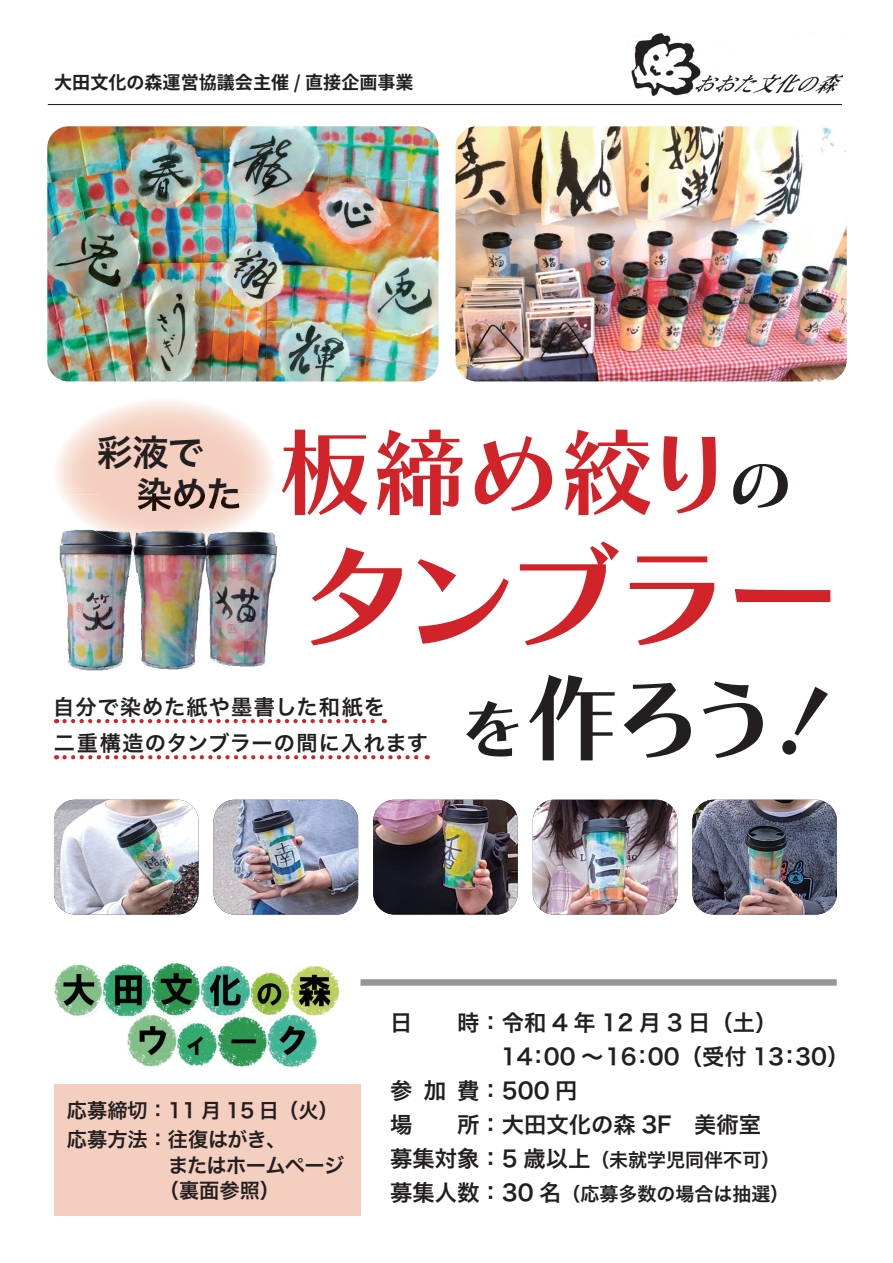
<style>
.page{position:relative;width:893px;height:1263px;background:#fff}
.page>*{position:absolute;margin:0;border:0;box-sizing:border-box;transform-origin:0 0}
.t1{font:122.1px "Chiaro Std B";letter-spacing:-.135em;color:#d1232a}
.t2{font:94.95px "Chiaro Std B";letter-spacing:-.01em;color:#d1232a}
.t3{font:94.95px "Chiaro Std B";color:#231f20}
.t4{font:36.15px/41.4px "Hira Kaku Pro W6";letter-spacing:-.03em;color:#231f20}
.t5{font:22.35px/34px "Hira Kaku Pro W6";color:#231f20}
.t6{font:21.3px/36.2px "Hira Kaku Pro W6";letter-spacing:.05em;color:#231f20}
.t7{font:20.25px/29.7px "Hira Kaku Pro W6";color:#231f20}
.t8{font:20.25px/25.5px "Hira Kaku Pro W6";letter-spacing:-.03em;color:#231f20}
.t9{font:18.9px "Hira Kaku Pro W6";color:#231f20}
.t10{font:700 18px "Source Han Sans JP";color:#231f20}
.s1{font-size:66.9px;color:#231f20}
.s2{font-size:66.9px}
</style>
<div class="page">
<div style="left:54px;top:1084px;width:306px;height:132px;background:#f4cfc0"></div>
<hr style="left:48px;top:104px;width:794px;height:1px;background:#231f20">
<img style="left:631px;top:33px;width:211px;height:64px">
<img style="left:47px;top:126px;width:391px;height:255px">
<img style="left:455px;top:126px;width:392px;height:255px">
<img style="left:54px;top:962px;width:286px;height:106px">
<div style="left:100px;top:477px;width:139px;height:17px;background:#f4cfc0"></div>
<svg style="left:64px;top:719px;width:321px;height:4px"></svg>
<svg style="left:65px;top:755px;width:363px;height:4px"></svg>
<img style="left:59px;top:532px;width:219px;height:139px">
<img style="left:59px;top:494px;width:211px;height:53px">
<img style="left:100px;top:494px;width:139px;height:17px">
<img style="left:54px;top:800px;width:145px;height:114px">
<img style="left:214px;top:800px;width:144px;height:114px">
<img style="left:373px;top:800px;width:145px;height:114px">
<img style="left:533px;top:800px;width:144px;height:114px">
<img style="left:692px;top:800px;width:145px;height:114px">
<div style="left:360px;top:979px;width:477px;height:7px;background:#939598"></div>
<p class="t10" style="left:54px;top:72px;width:361px">大田文化の森運営協議会主催 / 直接企画事業</p>
<h3 class="t4" style="left:136px;top:430px;width:107px;text-indent:-40px">彩液で染めた</h3>
<h2 class="t2" style="left:277px;top:415px;width:518px">板締め絞り<span class="s1">の</span></h2>
<h1 class="t1" style="left:297px;top:522px;width:548px">タンブラー</h1>
<p class="t6" style="left:53px;top:688px;width:376px">自分で染めた紙や墨書した和紙を<br>二重構造のタンブラーの間に入れます</p>
<h2 class="t3" style="left:459px;top:661px;width:323px"><span class="s2">を</span>作ろう</h2>
<h2 class="t3" style="left:757px;top:661px;width:96px">!</h2>
<p class="t7" style="left:67px;top:1094px;width:273px">応募締切：11 月 15 日（火(応募方法：往復はがき、</p>
<p class="t8" style="left:159px;top:1152px;width:187px;text-indent:9px">またはホームページ（裏面参照(</p>
<p class="t5" style="left:390px;top:1004px;width:389px">日　　時：令和 4 年 12 月 3 日（土(</p>
<p class="t5" style="left:501px;top:1038px;width:350px">14：00 ～16：00（受付 13：30(</p>
<p class="t5" style="left:457px;top:1072px;width:122px">費：500 円</p>
<p class="t5" style="left:390px;top:1072px;width:372px">参<br>場　　所：大田文化の森 3F　美術室</p>
<p class="t9" style="left:590px;top:1143px;width:191px">（未就学児同伴不可(</p>
<p class="t5" style="left:424px;top:1072px;width:24px">加</p>
<p class="t5" style="left:390px;top:1140px;width:202px">募集対象：5 歳以上</p>
<p class="t9" style="left:562px;top:1177px;width:229px">（応募多数の場合は抽選(</p>
<p class="t5" style="left:390px;top:1174px;width:173px">募集人数：30 名</p>
</div>
